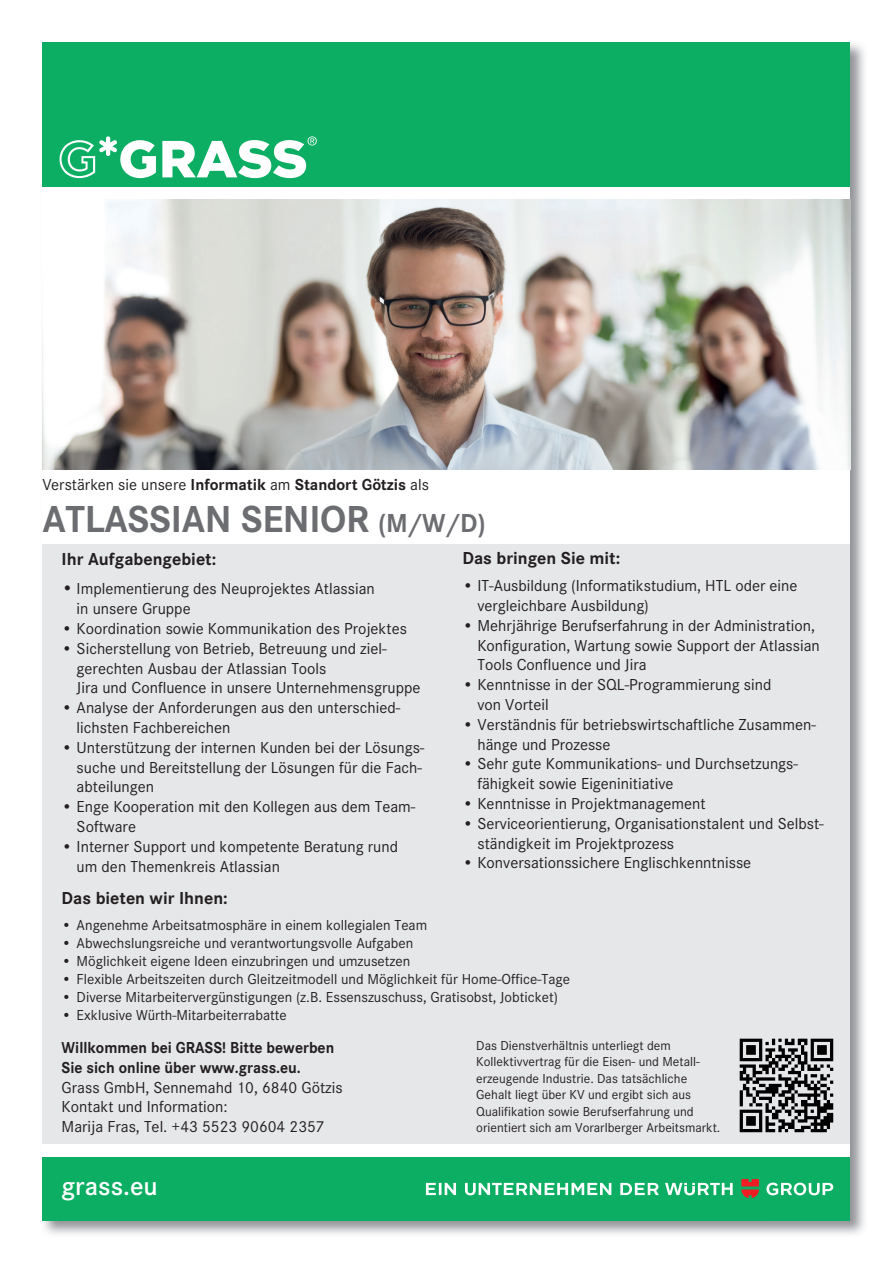
<style>
.page{position:relative;width:893px;height:1263px;background:#fff}
.page>*{position:absolute;margin:0;border:0;box-sizing:border-box;transform-origin:0 0}
.t1{font:700 39px "Corporate S";letter-spacing:-.01em;color:#6c6d70}
.t2{font:600 27px "Corporate S";color:#fff}
.t3{font:700 18px "Corporate S";color:#231f20}
.t4{font:16.5px/19.8px "Corporate S";color:#231f20}
.t5{font:700 16.5px/19.8px "Corporate S";color:#231f20;scale:.95 1}
.t6{font:15px "Corporate S";color:#231f20}
.t7{font:13.5px/16.5px "Corporate S";color:#231f20}
.s1{font-weight:700}
.s2{font-size:27px}
.s3{font-size:18px}
</style>
<div class="page">
<img style="left:42px;top:42px;width:822px;height:1192px">
<div style="left:43px;top:43px;width:807px;height:1177px;background:#fff"></div>
<div style="left:43px;top:544px;width:807px;height:600px;background:#e6e7e9"></div>
<div style="left:43px;top:1157px;width:807px;height:63px;background:#0bae62"></div>
<div style="left:43px;top:43px;width:807px;height:144px;background:#0bae62"></div>
<img style="left:43px;top:200px;width:807px;height:270px">
<svg style="left:740px;top:1039px;width:93px;height:93px"></svg>
<svg style="left:741px;top:1179px;width:18px;height:19px"></svg>
<svg style="left:665px;top:1183px;width:68px;height:12px"></svg>
<svg style="left:766px;top:1182px;width:67px;height:13px"></svg>
<svg style="left:426px;top:1183px;width:30px;height:12px"></svg>
<svg style="left:465px;top:1183px;width:146px;height:12px"></svg>
<svg style="left:620px;top:1183px;width:39px;height:12px"></svg>
<svg style="left:60px;top:136px;width:96px;height:42px"></svg>
<svg style="left:162px;top:136px;width:155px;height:42px"></svg>
<p class="t4" style="left:43px;top:473px;width:388px">Verstärken sie unsere <span class="s1">Informatik</span> am <span class="s1">Standort Götzis</span> als</p>
<h1 class="t1" style="left:43px;top:488px;width:445px">ATLASSIAN SENIOR <span class="s2">(M/W/D)</span></h1>
<p class="t3" style="left:62px;top:545px;width:156px">Ihr Aufgabengebiet:</p>
<p class="t4" style="left:77px;top:578px;width:300px;text-indent:-15px"><span class="s3">•</span> Implementierung des Neuprojektes Atlassian in unsere Gruppe</p>
<p class="t4" style="left:62px;top:617px;width:347px">• Koordination sowie Kommunikation des Projektes</p>
<p class="t4" style="left:77px;top:637px;width:345px;text-indent:-15px">• Sicherstellung von Betrieb, Betreuung und ziel&shy;gerechten Ausbau der Atlassian Tools<br>Jira und Confluence in unsere Unternehmensgruppe</p>
<p class="t4" style="left:77px;top:697px;width:325px;text-indent:-15px">• Analyse der Anforderungen aus den unterschied&shy;lichsten Fachbereichen</p>
<p class="t4" style="left:77px;top:736px;width:349px;text-indent:-15px">• Unterstützung der internen Kunden bei der Lösungs&shy;suche und Bereitstellung der Lösungen für die Fach&shy;abteilungen</p>
<p class="t4" style="left:77px;top:796px;width:340px;text-indent:-15px">• Enge Kooperation mit den Kollegen aus dem Team-<br>Software</p>
<p class="t4" style="left:77px;top:835px;width:323px;text-indent:-15px">• Interner Support und kompetente Beratung rund um den Themenkreis Atlassian</p>
<p class="t3" style="left:462px;top:544px;width:159px">Das bringen Sie mit:</p>
<p class="t4" style="left:477px;top:575px;width:322px;text-indent:-15px">• IT-Ausbildung (Informatikstudium, HTL oder eine vergleichbare Ausbildung)</p>
<p class="t4" style="left:477px;top:614px;width:344px;text-indent:-15px">• Mehrjährige Berufserfahrung in der Administration,<br>Konfiguration, Wartung sowie Support der Atlassian<br>Tools Confluence und Jira</p>
<p class="t4" style="left:477px;top:674px;width:295px;text-indent:-15px">• Kenntnisse in der SQL-Programmierung sind von Vorteil</p>
<p class="t4" style="left:477px;top:713px;width:340px;text-indent:-15px">• Verständnis für betriebswirtschaftliche Zusammen&shy;hänge und Prozesse</p>
<p class="t4" style="left:477px;top:753px;width:322px;text-indent:-15px">• Sehr gute Kommunikations- und Durchsetzungs&shy;fähigkeit sowie Eigeninitiative</p>
<p class="t4" style="left:462px;top:792px;width:245px">• Kenntnisse in Projektmanagement</p>
<p class="t4" style="left:477px;top:812px;width:348px;text-indent:-15px">• Serviceorientierung, Organisationstalent und Selbst&shy;ständigkeit im Projektprozess</p>
<p class="t4" style="left:462px;top:852px;width:290px">• Konversationssichere Englischkenntnisse</p>
<p class="t3" style="left:62px;top:884px;width:168px">Das bieten wir Ihnen:</p>
<p class="t6" style="left:62px;top:914px;width:367px">• Angenehme Arbeitsatmosphäre in einem kollegialen Team</p>
<p class="t6" style="left:62px;top:932px;width:353px">• Abwechslungsreiche und verantwortungsvolle Aufgaben</p>
<p class="t6" style="left:62px;top:950px;width:350px">• Möglichkeit eigene Ideen einzubringen und umzusetzen</p>
<p class="t6" style="left:62px;top:968px;width:510px">• Flexible Arbeitszeiten durch Gleitzeitmodell und Möglichkeit für Home-Office-Tage</p>
<p class="t6" style="left:62px;top:986px;width:498px">• Diverse Mitarbeitervergünstigungen (z.B. Essenszuschuss, Gratisobst, Jobticket)</p>
<p class="t6" style="left:62px;top:1004px;width:227px">• Exklusive Würth-Mitarbeiterrabatte</p>
<p class="t5" style="left:62px;top:1036px;width:288px">Willkommen bei GRASS! Bitte bewerben<br>Sie sich online über www.grass.eu.</p>
<p class="t4" style="left:62px;top:1076px;width:283px">Grass GmbH, Sennemahd 10, 6840 Götzis<br>Kontakt und Information:<br>Marija Fras, Tel. +43 5523 90604 2357</p>
<p class="t7" style="left:476px;top:1036px;width:246px">Das Dienstverhältnis unterliegt dem Kollektivvertrag für die Eisen- und Metall&shy;erzeugende Industrie. Das tatsächliche Gehalt liegt über KV und ergibt sich aus Qualifikation sowie Berufserfahrung und orientiert sich am Vorarlberger Arbeitsmarkt.</p>
<h2 class="t2" style="left:62px;top:1166px;width:98px">grass.eu</h2>
</div>
